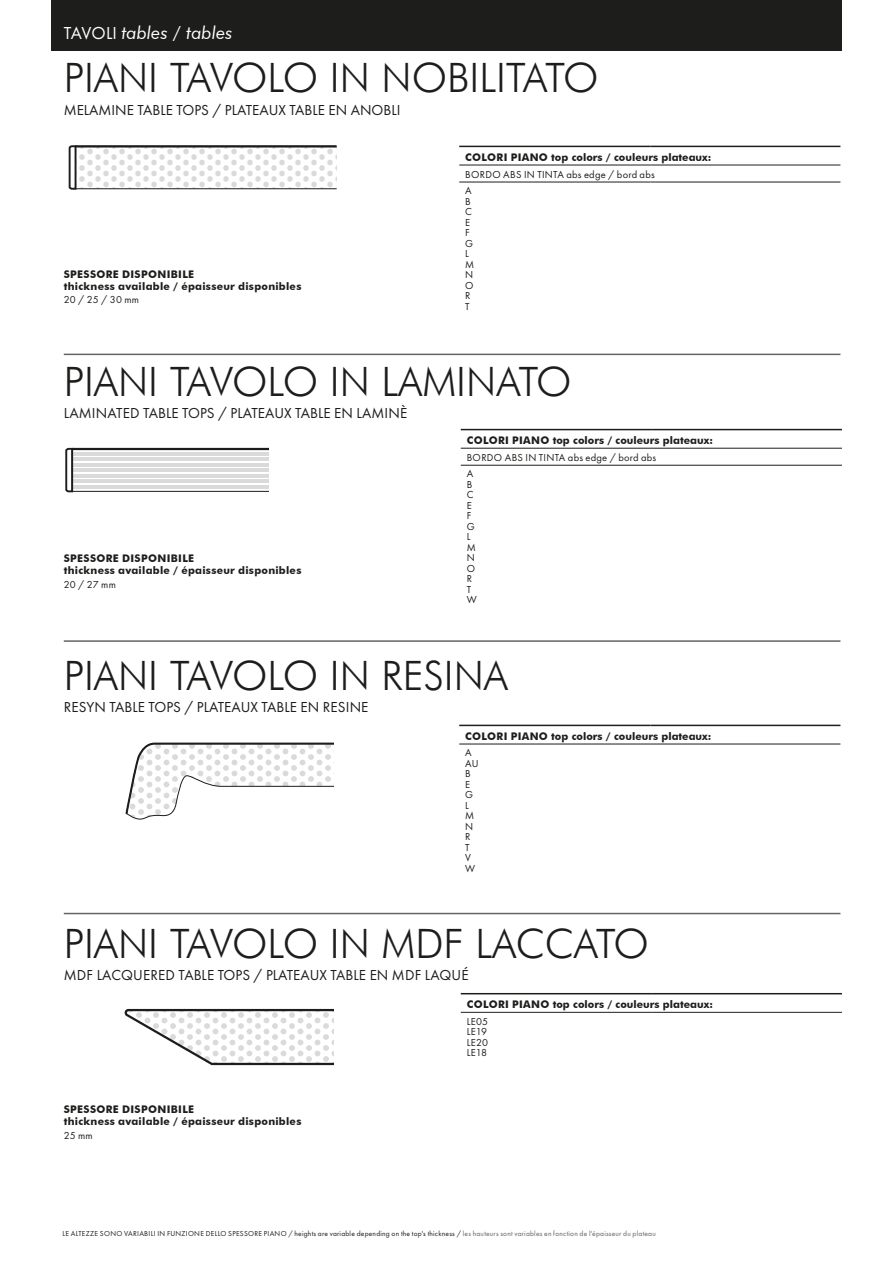
<style>
.page{position:relative;width:893px;height:1263px;background:#fff}
.page>*{position:absolute;margin:0;border:0;box-sizing:border-box;transform-origin:0 0}
.t1{font:300 40.5px "Futura BT";color:#1d1d1b}
.t2{font:italic 18px "Futura BT";color:#fff}
.t3{font:15px "Futura PT";color:#1d1d1b}
.t4{font:11.4px/11.4px "Futura";letter-spacing:-.02em;color:#1d1d1b}
.t5{font:11.25px/11.2px "Futura";letter-spacing:-.005em;color:#1d1d1b;text-align:center}
.t6{font:700 10.5px/11.7px "Futura BT";letter-spacing:.025em;color:#1d1d1b}
.t7{font:700 10.5px "Futura BT";color:#1d1d1b}
.t8{font:10.5px/10.5px "Futura PT";letter-spacing:.02em;color:#1d1d1b}
.t9{font:7.5px "Futura PT";letter-spacing:.025em;color:#1d1d1b}
.s1{font-family:"Futura PT";font-style:normal}
.s2{color:#646463}
</style>
<div class="page">
<div style="left:51px;top:0;width:791px;height:51px;background:#1d1d1b"></div>
<hr style="left:459px;top:165px;width:192px;height:1px;background:#1d1d1b">
<hr style="left:651px;top:165px;width:189px;height:1px;background:#1d1d1b">
<hr style="left:459px;top:182px;width:192px;height:1px;background:#1d1d1b">
<hr style="left:651px;top:182px;width:189px;height:1px;background:#1d1d1b">
<hr style="left:459px;top:146px;width:192px;height:1px;background:#1d1d1b">
<hr style="left:651px;top:146px;width:189px;height:1px;background:#1d1d1b">
<svg style="left:77px;top:148px;width:260px;height:41px"></svg>
<svg style="left:68px;top:145px;width:9px;height:45px"></svg>
<hr style="left:76px;top:145px;width:261px;height:3px;background:#1d1d1b">
<hr style="left:461px;top:448px;width:191px;height:1px;background:#1d1d1b">
<hr style="left:652px;top:448px;width:190px;height:1px;background:#1d1d1b">
<hr style="left:461px;top:465px;width:191px;height:1px;background:#1d1d1b">
<hr style="left:652px;top:465px;width:190px;height:1px;background:#1d1d1b">
<hr style="left:461px;top:429px;width:191px;height:1px;background:#1d1d1b">
<hr style="left:652px;top:429px;width:190px;height:1px;background:#1d1d1b">
<svg style="left:65px;top:447px;width:204px;height:46px"></svg>
<hr style="left:72px;top:448px;width:197px;height:2px;background:#1d1d1b">
<hr style="left:459px;top:744px;width:192px;height:1px;background:#1d1d1b">
<hr style="left:651px;top:744px;width:189px;height:1px;background:#1d1d1b">
<hr style="left:459px;top:725px;width:192px;height:1px;background:#1d1d1b">
<hr style="left:651px;top:725px;width:189px;height:1px;background:#1d1d1b">
<svg style="left:125px;top:742px;width:209px;height:78px"></svg>
<hr style="left:461px;top:1012px;width:191px;height:1px;background:#1d1d1b">
<hr style="left:652px;top:1012px;width:190px;height:1px;background:#1d1d1b">
<hr style="left:461px;top:993px;width:191px;height:1px;background:#1d1d1b">
<hr style="left:652px;top:993px;width:190px;height:1px;background:#1d1d1b">
<svg style="left:124px;top:1008px;width:210px;height:58px"></svg>
<hr style="left:64px;top:354px;width:776px;height:1px;background:#646463">
<hr style="left:64px;top:640px;width:776px;height:2px;background:#646463">
<hr style="left:64px;top:913px;width:776px;height:1px;background:#646463">
<h2 class="t2" style="left:64px;top:21px;width:170px"><span class="s1">TAVOLI</span> tables / tables</h2>
<h1 class="t1" style="left:64px;top:53px;width:536px">PIANI TAVOLO IN NOBILITATO</h1>
<h3 class="t3" style="left:64px;top:101px;width:338px">MELAMINE TABLE TOPS / PLATEAUX TABLE EN ANOBLI</h3>
<p class="t7" style="left:465px;top:151px;width:248px">COLORI PIANO top colors / couleurs plateaux:</p>
<p class="t8" style="left:465px;top:166px;width:191px;line-height:16.8px">BORDO ABS IN TINTA abs edge / bord abs<br>A</p>
<p class="t8" style="left:465px;top:196px;width:11px">B<br>C<br>E<br>F<br>G<br>L<br>M<br>N<br>O<br>R<br>T</p>
<p class="t6" style="left:64px;top:268px;width:239px">SPESSORE DISPONIBILE<br>thickness available / épaisseur disponibles</p>
<p class="t8" style="left:64px;top:294px;width:77px">20 / 25 / 30 mm</p>
<h1 class="t1" style="left:64px;top:357px;width:509px">PIANI TAVOLO IN LAMINATO</h1>
<h3 class="t3" style="left:64px;top:404px;width:345px">LAMINATED TABLE TOPS / PLATEAUX TABLE EN LAMINÈ</h3>
<p class="t7" style="left:467px;top:434px;width:248px">COLORI PIANO top colors / couleurs plateaux:</p>
<p class="t8" style="left:467px;top:449px;width:191px;line-height:16.8px">BORDO ABS IN TINTA abs edge / bord abs<br>A</p>
<p class="t8" style="left:467px;top:479px;width:12px">B<br>C<br>E<br>F<br>G<br>L<br>M<br>N<br>O<br>R<br>T<br>W</p>
<p class="t5" style="left:149px;top:547px;width:95px">LAMINATO<br>CON BORDO ABS</p>
<p class="t6" style="left:64px;top:553px;width:239px">SPESSORE DISPONIBILE<br>thickness available / épaisseur disponibles</p>
<p class="t8" style="left:64px;top:579px;width:54px">20 / 27 mm</p>
<h1 class="t1" style="left:64px;top:650px;width:446px">PIANI TAVOLO IN RESINA</h1>
<h3 class="t3" style="left:64px;top:698px;width:306px">RESYN TABLE TOPS / PLATEAUX TABLE EN RESINE</h3>
<p class="t7" style="left:465px;top:730px;width:248px">COLORI PIANO top colors / couleurs plateaux:</p>
<p class="t8" style="left:465px;top:747px;width:15px">A<br>AU<br>B<br>E<br>G<br>L<br>M<br>N<br>R<br>T<br>V<br>W</p>
<h1 class="t1" style="left:64px;top:919px;width:587px">PIANI TAVOLO IN MDF LACCATO</h1>
<h3 class="t3" style="left:64px;top:966px;width:406px">MDF LACQUERED TABLE TOPS / PLATEAUX TABLE EN MDF LAQUÉ</h3>
<p class="t7" style="left:467px;top:998px;width:248px">COLORI PIANO top colors / couleurs plateaux:</p>
<p class="t8" style="left:467px;top:1016px;width:23px;text-align:justify">LE05<br>LE19<br>LE20<br>LE18</p>
<p class="t6" style="left:64px;top:1104px;width:239px">SPESSORE DISPONIBILE<br>thickness available / épaisseur disponibles</p>
<p class="t8" style="left:64px;top:1130px;width:30px">25 mm</p>
<p class="t4" style="left:227px;top:1110px;width:60px">Piano MDF<br>PER PEOPLE</p>
<p class="t9" style="left:62px;top:1229px;width:595px">LE ALTEZZE SONO VARIABILI IN FUNZIONE DELLO SPESSORE PIANO / heights are variable depending on the top's thickness / <span class="s2">les hauteurs sont variables en fonction de l'épaisseur du plateau</span></p>
</div>
